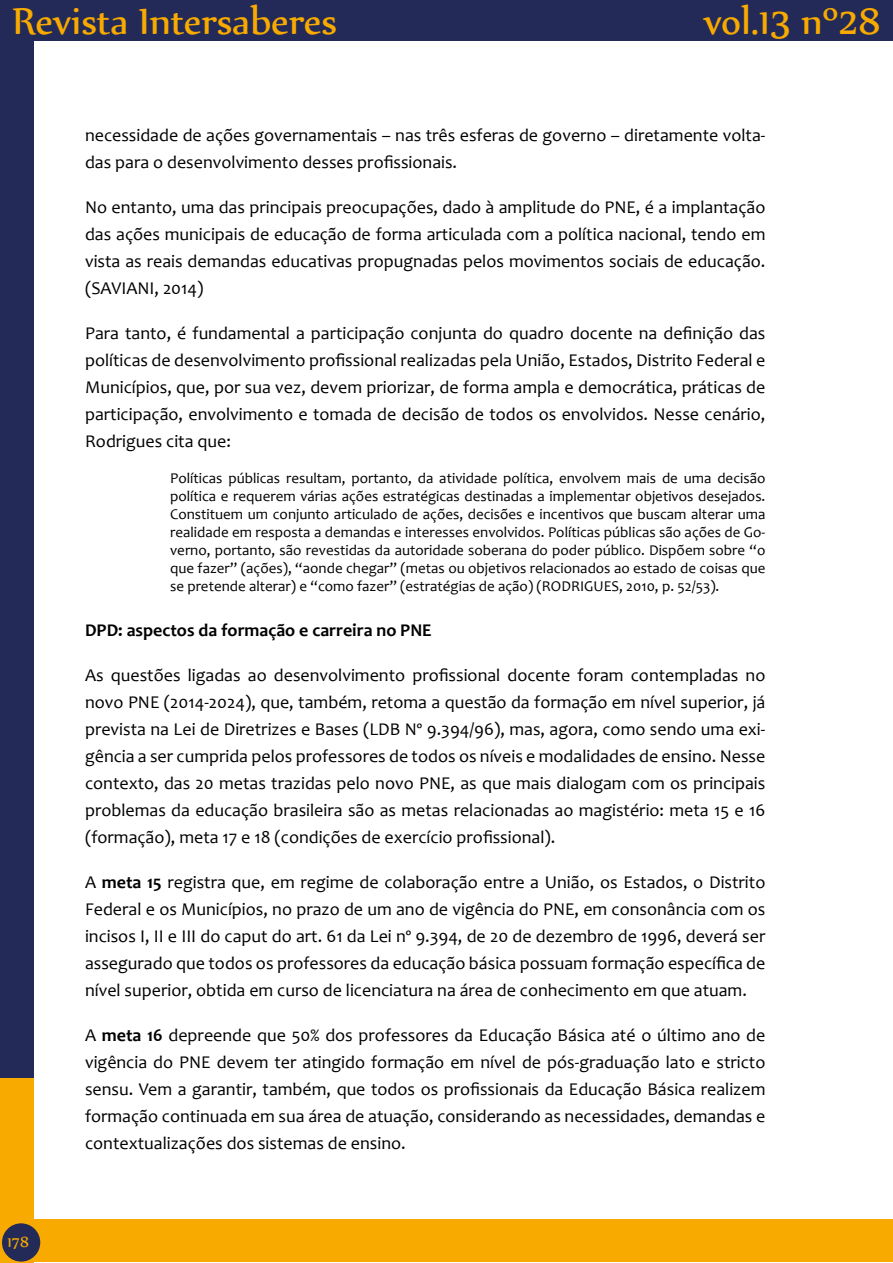
<style>
.page{position:relative;width:893px;height:1263px;background:#fff}
.page>*{position:absolute;margin:0;border:0;box-sizing:border-box;transform-origin:0 0}
.t1{font:45px "Nyala";color:#f8aa00}
.t2{font:18px/27px "Candara";color:#000;text-align:justify}
.t3{font:700 18px "Candara";color:#000}
.t4{font:18px "Nyala";color:#f8aa00}
.t5{font:15px/18px "Candara";color:#000;text-align:justify}
.s1{font-weight:700}
</style>
<div class="page">
<div style="left:0;top:0;width:33px;height:1081px;background:#232a57"></div>
<div style="left:0;top:0;width:893px;height:41px;background:#232a57"></div>
<div style="left:0;top:1078px;width:33px;height:185px;background:#f8aa00"></div>
<div style="left:21px;top:1219px;width:872px;height:43px;background:#f8aa00"></div>
<div style="left:2px;top:1223px;width:38px;height:38px;background:#232a57;border-radius:50%"></div>
<h1 class="t1" style="left:13px;top:-6px;width:326px">Revista Intersaberes</h1>
<h1 class="t1" style="left:704px;top:-6px;width:178px">vol.13 nº28</h1>
<p class="t4" style="left:8px;top:1231px;width:23px">178</p>
<p class="t2" style="left:85px;top:121px;width:682px">necessidade de ações governamentais – nas três esferas de governo – diretamente volta&shy;das para o desenvolvimento desses profissionais.</p>
<p class="t2" style="left:85px;top:193px;width:682px">No entanto, uma das principais preocupações, dado à amplitude do PNE, é a implantação das ações municipais de educação de forma articulada com a política nacional, tendo em vista as reais demandas educativas propugnadas pelos movimentos sociais de educação. (SAVIANI, 2014)</p>
<p class="t2" style="left:85px;top:319px;width:682px">Para tanto, é fundamental a participação conjunta do quadro docente na definição das políticas de desenvolvimento profissional realizadas pela União, Estados, Distrito Federal e Municípios, que, por sua vez, devem priorizar, de forma ampla e democrática, práticas de participação, envolvimento e tomada de decisão de todos os envolvidos. Nesse cenário, Rodrigues cita que:</p>
<p class="t5" style="left:170px;top:469px;width:597px">Políticas públicas resultam, portanto, da atividade política, envolvem mais de uma decisão política e requerem várias ações estratégicas destinadas a implementar objetivos desejados.<br>Constituem um conjunto articulado de ações, decisões e incentivos que buscam alterar uma realidade em resposta a demandas e interesses envolvidos. Políticas públicas são ações de Go&shy;verno, portanto, são revestidas da autoridade soberana do poder público. Dispõem sobre “o que fazer” (ações), “aonde chegar” (metas ou objetivos relacionados ao estado de coisas que se pretende alterar) e “como fazer” (estratégias de ação) (RODRIGUES, 2010, p. 52/53).</p>
<p class="t3" style="left:85px;top:618px;width:348px">DPD: aspectos da formação e carreira no PNE</p>
<p class="t2" style="left:85px;top:661px;width:682px">As questões ligadas ao desenvolvimento profissional docente foram contempladas no novo PNE (2014-2024), que, também, retoma a questão da formação em nível superior, já prevista na Lei de Diretrizes e Bases (LDB Nº 9.394/96), mas, agora, como sendo uma exi&shy;gência a ser cumprida pelos professores de todos os níveis e modalidades de ensino. Nesse contexto, das 20 metas trazidas pelo novo PNE, as que mais dialogam com os principais problemas da educação brasileira são as metas relacionadas ao magistério: meta 15 e 16 (formação), meta 17 e 18 (condições de exercício profissional).</p>
<p class="t2" style="left:85px;top:868px;width:682px">A <span class="s1">meta 15</span> registra que, em regime de colaboração entre a União, os Estados, o Distrito Federal e os Municípios, no prazo de um ano de vigência do PNE, em consonância com os incisos I, II e III do caput do art. 61 da Lei nº 9.394, de 20 de dezembro de 1996, deverá ser assegurado que todos os professores da educação básica possuam formação específica de nível superior, obtida em curso de licenciatura na área de conhecimento em que atuam.</p>
<p class="t2" style="left:85px;top:1021px;width:682px">A <span class="s1">meta 16</span> depreende que 50% dos professores da Educação Básica até o último ano de vigência do PNE devem ter atingido formação em nível de pós-graduação lato e stricto sensu. Vem a garantir, também, que todos os profissionais da Educação Básica realizem formação continuada em sua área de atuação, considerando as necessidades, demandas e contextualizações dos sistemas de ensino.</p>
</div>
